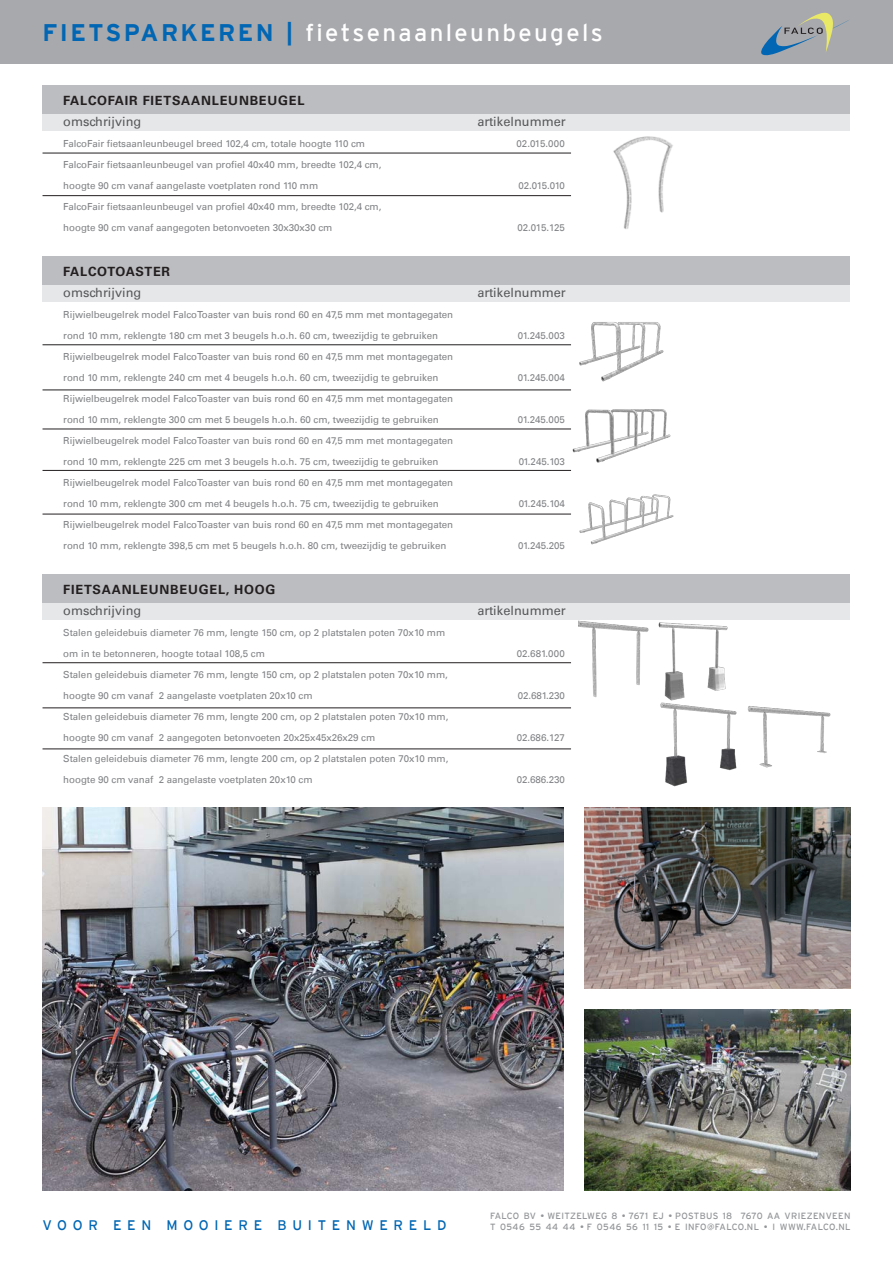
<style>
.page{position:relative;width:893px;height:1263px;background:#fff}
.page>*{position:absolute;margin:0;border:0;box-sizing:border-box;transform-origin:0 0}
.Normaal{font:24px "Interstate";letter-spacing:.1em;color:#fff}
.t1{font:13.8px "Interstate";letter-spacing:.41em;color:#0166b3}
.t2{font:12.75px "Univers LT";color:#57585a}
.t3{font:700 12.75px "Univers LT";letter-spacing:.06em;color:#231f20}
.t4{font:700 12.75px "Univers LT";letter-spacing:.04em;color:#231f20}
.t5{font:9.75px "Univers LT";letter-spacing:-.005em;color:#808285}
.t6{font:9px "Interstate";letter-spacing:.04em;color:#939598}
.s1{font-weight:700;color:#0166b3}
</style>
<div class="page">
<hr style="left:43px;top:662px;width:528px;height:1px;background:#231f20">
<hr style="left:43px;top:708px;width:528px;height:1px;background:#231f20">
<div style="left:43px;top:603px;width:807px;height:17px;background:#e6e7e9"></div>
<div style="left:43px;top:574px;width:807px;height:29px;background:#bcbdc0"></div>
<div style="left:43px;top:285px;width:807px;height:17px;background:#e6e7e9"></div>
<div style="left:43px;top:256px;width:807px;height:29px;background:#bcbdc0"></div>
<hr style="left:43px;top:344px;width:528px;height:1px;background:#231f20">
<hr style="left:43px;top:390px;width:528px;height:1px;background:#231f20">
<img style="left:579px;top:322px;width:85px;height:60px">
<hr style="left:43px;top:429px;width:528px;height:1px;background:#231f20">
<img style="left:572px;top:409px;width:99px;height:54px">
<hr style="left:43px;top:470px;width:528px;height:1px;background:#231f20">
<hr style="left:43px;top:514px;width:528px;height:1px;background:#231f20">
<img style="left:579px;top:494px;width:95px;height:51px">
<img style="left:613px;top:136px;width:60px;height:93px">
<div style="left:0;top:0;width:893px;height:64px;background:#a8a9ad"></div>
<svg style="left:761px;top:12px;width:88px;height:44px"></svg>
<div style="left:43px;top:114px;width:807px;height:17px;background:#e6e7e9"></div>
<div style="left:43px;top:85px;width:807px;height:29px;background:#bcbdc0"></div>
<hr style="left:43px;top:195px;width:528px;height:1px;background:#231f20">
<hr style="left:43px;top:153px;width:528px;height:1px;background:#231f20">
<hr style="left:43px;top:749px;width:528px;height:1px;background:#231f20">
<img style="left:579px;top:620px;width:70px;height:78px">
<img style="left:658px;top:622px;width:70px;height:77px">
<img style="left:660px;top:699px;width:77px;height:88px">
<img style="left:747px;top:706px;width:84px;height:62px">
<img style="left:43px;top:808px;width:520px;height:383px">
<img style="left:585px;top:808px;width:265px;height:181px">
<img style="left:585px;top:1010px;width:265px;height:181px">
<p class="Normaal" style="left:43px;top:19px;width:562px"><span class="s1">FIETSPARKEREN |</span> fietsenaanleunbeugels</p>
<p class="t3" style="left:63px;top:93px;width:243px">FALCOFAIR FIETSAANLEUNBEUGEL</p>
<p class="t2" style="left:63px;top:113px;width:79px">omschrijving</p>
<p class="t2" style="left:477px;top:113px;width:90px">artikelnummer</p>
<p class="t5" style="left:63px;top:137px;width:303px">FalcoFair fietsaanleunbeugel breed 102,4 cm, totale hoogte 110 cm</p>
<p class="t5" style="left:517px;top:137px;width:50px">02.015.000</p>
<p class="t5" style="left:63px;top:158px;width:320px">FalcoFair fietsaanleunbeugel van profiel 40x40 mm, breedte 102,4 cm,</p>
<p class="t5" style="left:63px;top:179px;width:257px">hoogte 90 cm vanaf aangelaste voetplaten rond 110 mm</p>
<p class="t5" style="left:518px;top:179px;width:48px">02.015.010</p>
<p class="t5" style="left:63px;top:200px;width:320px">FalcoFair fietsaanleunbeugel van profiel 40x40 mm, breedte 102,4 cm,</p>
<p class="t5" style="left:63px;top:221px;width:271px">hoogte 90 cm vanaf aangegoten betonvoeten 30x30x30 cm</p>
<p class="t5" style="left:517px;top:221px;width:49px">02.015.125</p>
<p class="t4" style="left:63px;top:264px;width:108px">FALCOTOASTER</p>
<p class="t2" style="left:63px;top:284px;width:79px">omschrijving</p>
<p class="t2" style="left:477px;top:284px;width:90px">artikelnummer</p>
<p class="t5" style="left:63px;top:308px;width:391px">Rijwielbeugelrek model FalcoToaster van buis rond 60 en 47,5 mm met montagegaten</p>
<p class="t5" style="left:63px;top:329px;width:376px">rond 10 mm, reklengte 180 cm met 3 beugels h.o.h. 60 cm, tweezijdig te gebruiken</p>
<p class="t5" style="left:518px;top:329px;width:49px">01.245.003</p>
<p class="t5" style="left:63px;top:350px;width:391px">Rijwielbeugelrek model FalcoToaster van buis rond 60 en 47,5 mm met montagegaten</p>
<p class="t5" style="left:63px;top:371px;width:377px">rond 10 mm, reklengte 240 cm met 4 beugels h.o.h. 60 cm, tweezijdig te gebruiken</p>
<p class="t5" style="left:518px;top:371px;width:49px">01.245.004</p>
<p class="t5" style="left:63px;top:392px;width:391px">Rijwielbeugelrek model FalcoToaster van buis rond 60 en 47,5 mm met montagegaten</p>
<p class="t5" style="left:63px;top:413px;width:377px">rond 10 mm, reklengte 300 cm met 5 beugels h.o.h. 60 cm, tweezijdig te gebruiken</p>
<p class="t5" style="left:518px;top:413px;width:49px">01.245.005</p>
<p class="t5" style="left:63px;top:434px;width:391px">Rijwielbeugelrek model FalcoToaster van buis rond 60 en 47,5 mm met montagegaten</p>
<p class="t5" style="left:63px;top:455px;width:377px">rond 10 mm, reklengte 225 cm met 3 beugels h.o.h. 75 cm, tweezijdig te gebruiken</p>
<p class="t5" style="left:519px;top:455px;width:48px">01.245.103</p>
<p class="t5" style="left:63px;top:476px;width:391px">Rijwielbeugelrek model FalcoToaster van buis rond 60 en 47,5 mm met montagegaten</p>
<p class="t5" style="left:63px;top:497px;width:377px">rond 10 mm, reklengte 300 cm met 4 beugels h.o.h. 75 cm, tweezijdig te gebruiken</p>
<p class="t5" style="left:519px;top:497px;width:48px">01.245.104</p>
<p class="t5" style="left:63px;top:518px;width:391px">Rijwielbeugelrek model FalcoToaster van buis rond 60 en 47,5 mm met montagegaten</p>
<p class="t5" style="left:63px;top:539px;width:385px">rond 10 mm, reklengte 398,5 cm met 5 beugels h.o.h. 80 cm, tweezijdig te gebruiken</p>
<p class="t5" style="left:518px;top:539px;width:48px">01.245.205</p>
<p class="t3" style="left:63px;top:582px;width:214px">FIETSAANLEUNBEUGEL, HOOG</p>
<p class="t2" style="left:63px;top:602px;width:79px">omschrijving</p>
<p class="t2" style="left:477px;top:602px;width:90px">artikelnummer</p>
<p class="t5" style="left:63px;top:626px;width:383px">Stalen geleidebuis diameter 76 mm, lengte 150 cm, op 2 platstalen poten 70x10 mm</p>
<p class="t5" style="left:63px;top:647px;width:203px">om in te betonneren, hoogte totaal 108,5 cm</p>
<p class="t5" style="left:517px;top:647px;width:50px">02.681.000</p>
<p class="t5" style="left:63px;top:668px;width:386px">Stalen geleidebuis diameter 76 mm, lengte 150 cm, op 2 platstalen poten 70x10 mm,</p>
<p class="t5" style="left:63px;top:689px;width:251px">hoogte 90 cm vanaf 2 aangelaste voetplaten 20x10 cm</p>
<p class="t5" style="left:518px;top:689px;width:49px">02.681.230</p>
<p class="t5" style="left:63px;top:710px;width:387px">Stalen geleidebuis diameter 76 mm, lengte 200 cm, op 2 platstalen poten 70x10 mm,</p>
<p class="t5" style="left:63px;top:731px;width:314px">hoogte 90 cm vanaf 2 aangegoten betonvoeten 20x25x45x26x29 cm</p>
<p class="t5" style="left:517px;top:731px;width:50px">02.686.127</p>
<p class="t5" style="left:63px;top:752px;width:387px">Stalen geleidebuis diameter 76 mm, lengte 200 cm, op 2 platstalen poten 70x10 mm,</p>
<p class="t5" style="left:63px;top:773px;width:251px">hoogte 90 cm vanaf 2 aangelaste voetplaten 20x10 cm</p>
<p class="t5" style="left:517px;top:773px;width:50px">02.686.230</p>
<p class="t6" style="left:490px;top:1211px;width:362px">FALCO BV • WEITZELWEG 8 • 7671 EJ • POSTBUS 18 7670 AA VRIEZENVEEN</p>
<p class="t1" style="left:43px;top:1217px;width:405px">VOOR EEN MOOIERE BUITENWERELD</p>
<p class="t6" style="left:490px;top:1222px;width:362px">T 0546 55 44 44 • F 0546 56 11 15 • E INFO@FALCO.NL • I WWW.FALCO.NL</p>
</div>
